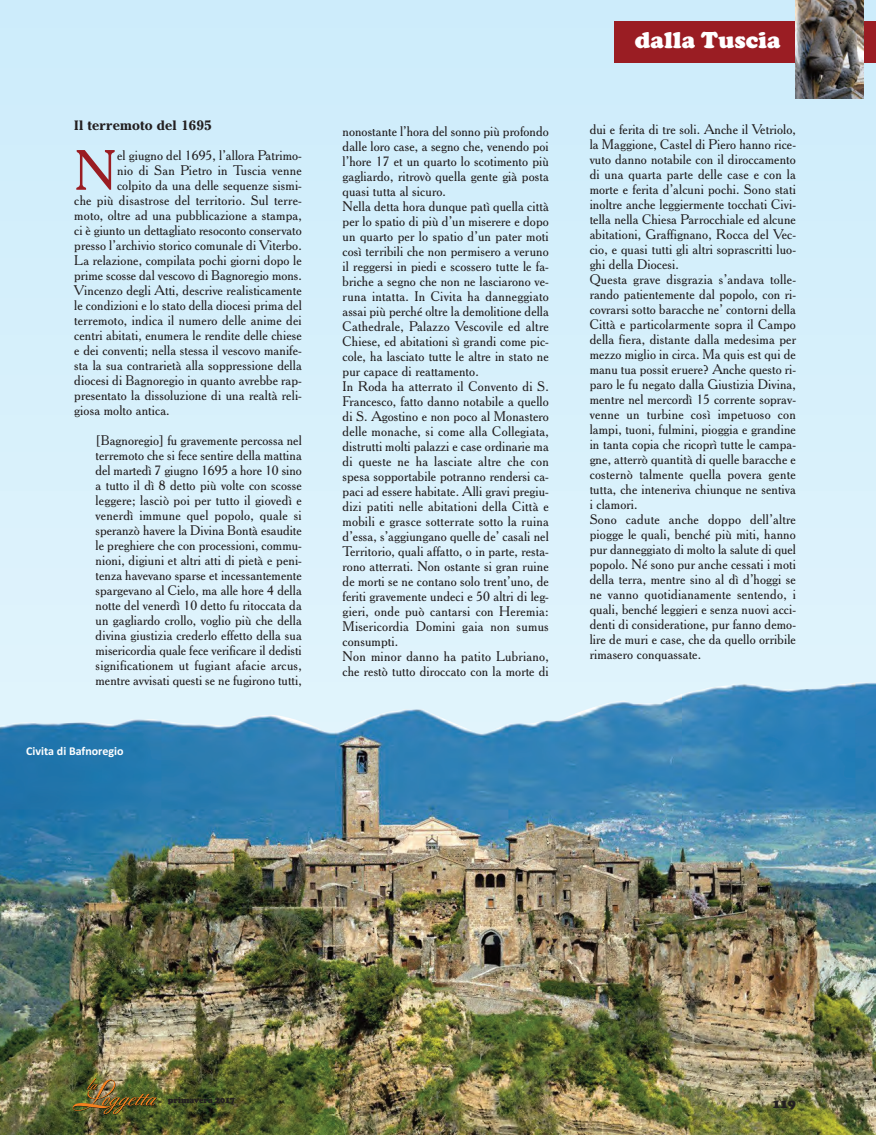
<style>
.page{position:relative;width:876px;height:1135px;background:#fff}
.page>*{position:absolute;margin:0;border:0;box-sizing:border-box;transform-origin:0 0}
.t1{font:55.05px "Cheltenham BT";color:#9a1d23}
.t2{font:900 24px "Cooper";color:#fff}
.t3{font:13.5px/15px "Cheltenham BT";letter-spacing:.01em;color:#231f20}
.t4{font:700 13.5px "Cheltenham LT";letter-spacing:.01em;color:#231f20}
.t5{font:900 13.5px "Cooper";color:#231f20}
.t6{font:700 12px "Calibri";color:#fff}
.t7{font:900 9px "Cooper";color:#231f20;scale:.95 1}
</style>
<div class="page">
<div style="left:0;top:0;width:876px;height:761px;background:#d6f0fb"></div>
<img style="left:0;top:682px;width:876px;height:453px">
<img style="left:73px;top:1078px;width:84px;height:36px">
<div style="left:614px;top:21px;width:262px;height:42px;background:#9a1d23"></div>
<img style="left:796px;top:0;width:68px;height:98px">
<p class="t4" style="left:74px;top:117px;width:139px">Il terremoto del 1695</p>
<h1 class="t1" style="left:74px;top:139px;width:44px">N</h1>
<p class="t3" style="left:117px;top:148px;width:186px">el giugno del 1695, l’allora Patrimo-</p>
<p class="t3" style="left:117px;top:163px;width:186px">nio di San Pietro in Tuscia venne</p>
<p class="t3" style="left:117px;top:178px;width:186px">colpito da una delle sequenze sismi-</p>
<p class="t3" style="left:74px;top:193px;width:229px">che più disastrose del territorio. Sul terre-</p>
<p class="t3" style="left:74px;top:208px;width:229px">moto, oltre ad una pubblicazione a stampa,</p>
<p class="t3" style="left:74px;top:223px;width:229px">ci è giunto un dettagliato resoconto conservato</p>
<p class="t3" style="left:74px;top:238px;width:229px">presso l’archivio storico comunale di Viterbo.</p>
<p class="t3" style="left:74px;top:253px;width:229px">La relazione, compilata pochi giorni dopo le</p>
<p class="t3" style="left:74px;top:268px;width:229px">prime scosse dal vescovo di Bagnoregio mons.</p>
<p class="t3" style="left:74px;top:283px;width:229px">Vincenzo degli Atti, descrive realisticamente</p>
<p class="t3" style="left:74px;top:298px;width:229px">le condizioni e lo stato della diocesi prima del</p>
<p class="t3" style="left:74px;top:313px;width:229px">terremoto, indica il numero delle anime dei</p>
<p class="t3" style="left:74px;top:328px;width:229px">centri abitati, enumera le rendite delle chiese</p>
<p class="t3" style="left:74px;top:343px;width:229px">e dei conventi; nella stessa il vescovo manife-</p>
<p class="t3" style="left:74px;top:358px;width:229px">sta la sua contrarietà alla soppressione della</p>
<p class="t3" style="left:74px;top:373px;width:229px">diocesi di Bagnoregio in quanto avrebbe rap-</p>
<p class="t3" style="left:74px;top:388px;width:229px">presentato la dissoluzione di una realtà reli-</p>
<p class="t3" style="left:74px;top:403px;width:97px">giosa molto antica.</p>
<p class="t3" style="left:96px;top:433px;width:208px;text-align:justify">[Bagnoregio] fu gravemente percossa nel terremoto che si fece sentire della mattina del martedì 7 giugno 1695 a hore 10 sino a tutto il dì 8 detto più volte con scosse leggere; lasciò poi per tutto il giovedì e venerdì immune quel popolo, quale si speranzò havere la Divina Bontà esaudite le preghiere che con processioni, commu&shy;nioni, digiuni et altri atti di pietà e peni&shy;tenza havevano sparse et incessantemente spargevano al Cielo, ma alle hore 4 della notte del venerdì 10 detto fu ritoccata da un gagliardo crollo, voglio più che della divina giustizia crederlo effetto della sua misericordia quale fece verificare il dedisti significationem ut fugiant afacie arcus, mentre avvisati questi se ne fugirono tutti,</p>
<p class="t6" style="left:26px;top:744px;width:99px">Civita di Bafnoregio</p>
<p class="t3" style="left:343px;top:123px;width:208px">nonostante l’hora del sonno più profondo dalle loro case, a segno che, venendo poi l’hore 17 et un quarto lo scotimento più gagliardo, ritrovò quella gente già posta quasi tutta al sicuro.<br>Nella detta hora dunque patì quella città per lo spatio di più d’un miserere e dopo un quarto per lo spatio d’un pater moti così terribili che non permisero a veruno il reggersi in piedi e scossero tutte le fa&shy;briche a segno che non ne lasciarono ve&shy;runa intatta. In Civita ha danneggiato assai più perché oltre la demolitione della Cathedrale, Palazzo Vescovile ed altre Chiese, ed abitationi sì grandi come pic&shy;cole, ha lasciato tutte le altre in stato ne pur capace di reattamento.<br>In Roda ha atterrato il Convento di S.<br>Francesco, fatto danno notabile a quello di S. Agostino e non poco al Monastero delle monache, si come alla Collegiata, distrutti molti palazzi e case ordinarie ma di queste ne ha lasciate altre che con spesa sopportabile potranno rendersi ca&shy;paci ad essere habitate. Alli gravi pregiu&shy;dizi patiti nelle abitationi della Città e mobili e grasce sotterrate sotto la ruina d’essa, s’aggiungano quelle de’ casali nel Territorio, quali affatto, o in parte, resta&shy;rono atterrati. Non ostante si gran ruine de morti se ne contano solo trent’uno, de feriti gravemente undeci e 50 altri di leg&shy;gieri, onde può cantarsi con Heremia:<br>Misericordia Domini gaia non sumus consumpti.<br>Non minor danno ha patito Lubriano, che restò tutto diroccato con la morte di</p>
<h2 class="t2" style="left:635px;top:26px;width:147px">dalla Tuscia</h2>
<p class="t3" style="left:590px;top:122px;width:208px">dui e ferita di tre soli. Anche il Vetriolo, la Maggione, Castel di Piero hanno rice&shy;vuto danno notabile con il diroccamento di una quarta parte delle case e con la morte e ferita d’alcuni pochi. Sono stati inoltre anche leggiermente tocchati Civi&shy;tella nella Chiesa Parrocchiale ed alcune abitationi, Graffignano, Rocca del Vec&shy;cio, e quasi tutti gli altri soprascritti luo&shy;ghi della Diocesi.<br>Questa grave disgrazia s’andava tolle&shy;rando patientemente dal popolo, con ri&shy;covrarsi sotto baracche ne’ contorni della Città e particolarmente sopra il Campo della fiera, distante dalla medesima per mezzo miglio in circa. Ma quis est qui de manu tua possit eruere? Anche questo ri&shy;paro le fu negato dalla Giustizia Divina, mentre nel mercordì 15 corrente soprav&shy;venne un turbine così impetuoso con lampi, tuoni, fulmini, pioggia e grandine in tanta copia che ricoprì tutte le campa&shy;gne, atterrò quantità di quelle baracche e costernò talmente quella povera gente tutta, che inteneriva chiunque ne sentiva i clamori.<br>Sono cadute anche doppo dell’altre piogge le quali, benché più miti, hanno pur danneggiato di molto la salute di quel popolo. Né sono pur anche cessati i moti della terra, mentre sino al dì d’hoggi se ne vanno quotidianamente sentendo, i quali, benché leggieri e senza nuovi acci&shy;denti di consideratione, pur fanno demo&shy;lire de muri e case, che da quello orribile rimasero conquassate.</p>
<p class="t7" style="left:168px;top:1095px;width:72px">primavera 2017</p>
<p class="t5" style="left:772px;top:1095px;width:25px">119</p>
</div>
